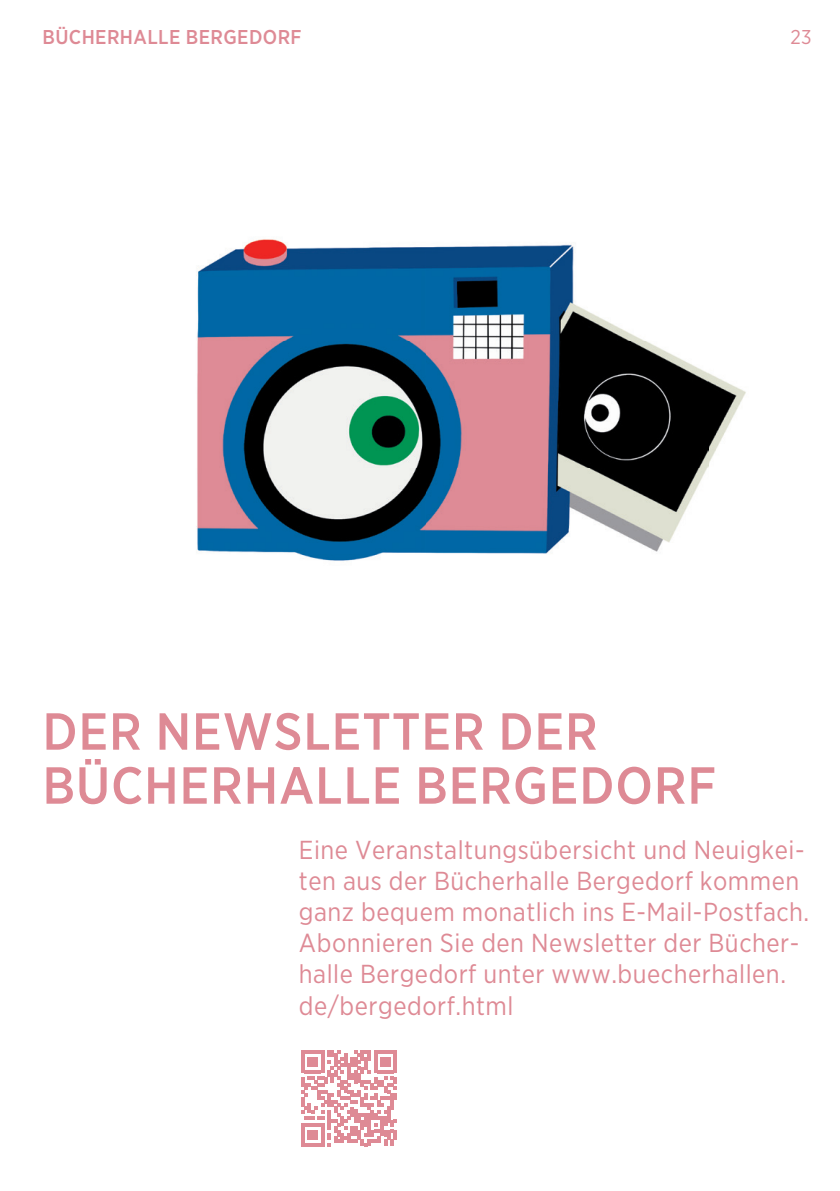
<style>
.page{position:relative;width:840px;height:1191px;background:#fff}
.page>*{position:absolute;margin:0;border:0;box-sizing:border-box;transform-origin:0 0}
.t1{font:500 52px/54px "Gotham Narrow";letter-spacing:.02em;color:#de8a95}
.t2{font:26px/31.2px "Gotham Narrow";letter-spacing:.02em;color:#de8a95}
.t3{font:500 20px "Gotham Narrow";letter-spacing:.02em;color:#de8a95}
.t4{font:20px "Gotham Narrow";color:#de8a95}
</style>
<div class="page">
<svg style="left:301px;top:1050px;width:96px;height:96px"></svg>
<hr style="left:393px;top:1129px;width:4px;height:10px;background:#de8a95">
<img style="left:196px;top:239px;width:550px;height:322px">
<p class="t3" style="left:43px;top:25px;width:260px">BÜCHERHALLE BERGEDORF</p>
<p class="t4" style="left:789px;top:25px;width:23px">23</p>
<h1 class="t1" style="left:43px;top:703px;width:674px">DER NEWSLETTER DER<br>BÜCHERHALLE BERGEDORF</h1>
<p class="t2" style="left:299px;top:833px;width:511px">Eine Veranstaltungsübersicht und Neuigkei&shy;ten aus der Bücherhalle Bergedorf kommen ganz bequem monatlich ins E-Mail-Postfach.<br>Abonnieren Sie den Newsletter der Bücher&shy;halle Bergedorf unter www.buecherhallen. de/bergedorf.html</p>
</div>
